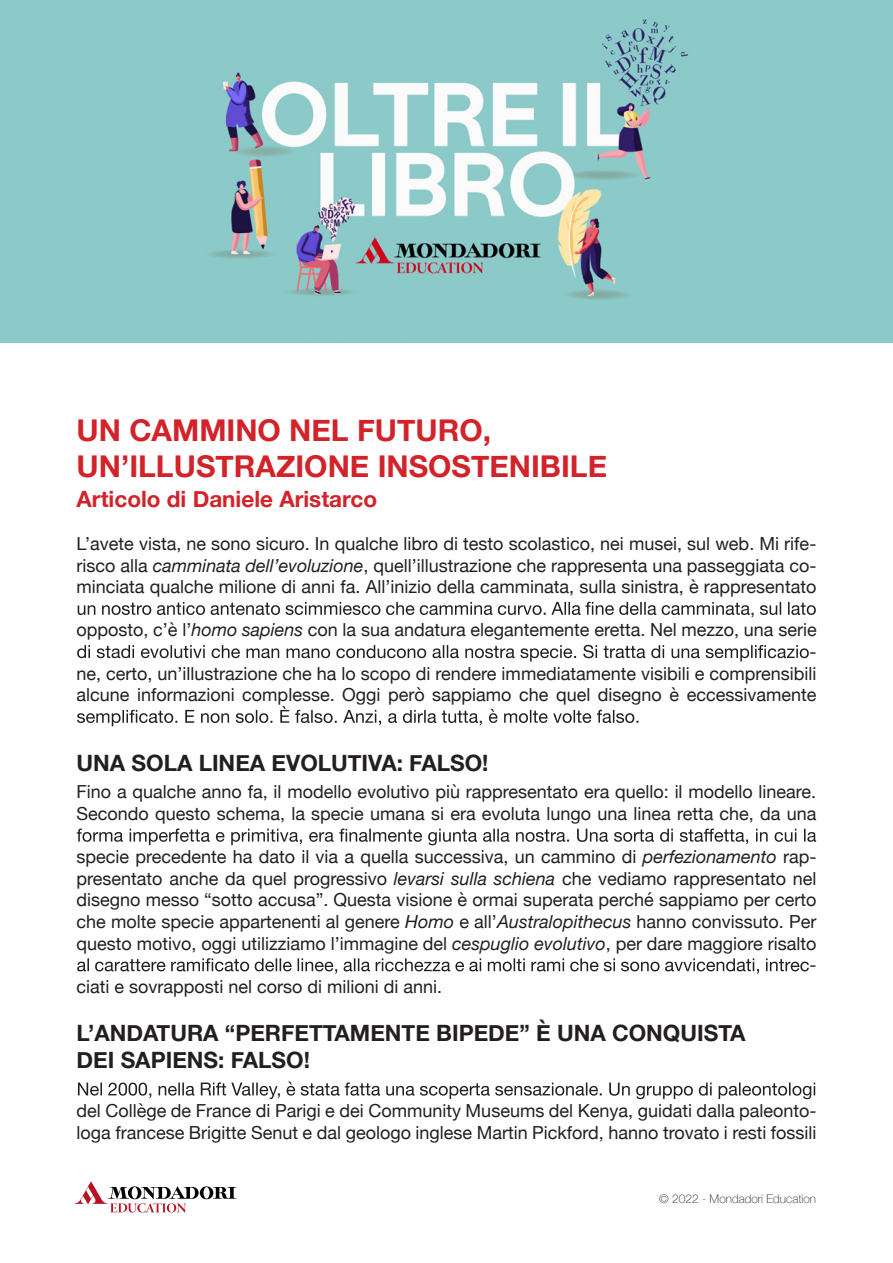
<style>
.page{position:relative;width:893px;height:1263px;background:#fff}
.page>*{position:absolute;margin:0;border:0;box-sizing:border-box;transform-origin:0 0}
.t1{font:700 30px/36px "Helvetica Neue";color:#d2232a}
.t2{font:700 22.5px/27px "Helvetica Neue";color:#231f20}
.t3{font:700 22.5px "Helvetica Neue";color:#d2232a}
.t4{font:18px/21.6px "Helvetica Neue";color:#231f20}
.t5{font:100 12px "Helvetica Neue";color:#231f20}
.s1{font-style:italic}
</style>
<div class="page">
<svg style="left:74px;top:1181px;width:162px;height:31px"></svg>
<img style="left:0;top:0;width:893px;height:342px">
<svg style="left:78px;top:602px;width:738px;height:15px"></svg>
<svg style="left:77px;top:645px;width:732px;height:16px"></svg>
<svg style="left:77px;top:706px;width:561px;height:20px"></svg>
<svg style="left:77px;top:828px;width:739px;height:17px"></svg>
<svg style="left:77px;top:958px;width:732px;height:16px"></svg>
<svg style="left:78px;top:1081px;width:737px;height:18px"></svg>
<h1 class="t1" style="left:77px;top:413px;width:532px">UN CAMMINO NEL FUTURO,<br>UN’ILLUSTRAZIONE INSOSTENIBILE</h1>
<p class="t3" style="left:77px;top:481px;width:302px">Articolo di Daniele Aristarco</p>
<p class="t4" style="left:77px;top:534px;width:741px;text-align:justify">L’avete vista, ne sono sicuro. In qualche libro di testo scolastico, nei musei, sul web. Mi rife&shy;risco alla <span class="s1">camminata dell’evoluzione</span>, quell’illustrazione che rappresenta una passeggiata co&shy;minciata qualche milione di anni fa. All’inizio della camminata, sulla sinistra, è rappresentato</p>
<p class="t4" style="left:77px;top:620px;width:742px;text-align:right">opposto, c’è l’<span class="s1">homo sapiens</span> con la sua andatura elegantemente eretta. Nel mezzo, una serie -<br>ne, certo, un’illustrazione che ha lo scopo di rendere immediatamente visibili e comprensibili alcune informazioni complesse. Oggi però sappiamo che quel disegno è eccessivamente</p>
<p class="t2" style="left:77px;top:750px;width:413px">UNA SOLA LINEA EVOLUTIVA: FALSO!</p>
<p class="t4" style="left:77px;top:782px;width:741px">Fino a qualche anno fa, il modello evolutivo più rappresentato era quello: il modello lineare.<br>Secondo questo schema, la specie umana si era evoluta lungo una linea retta che, da una</p>
<p class="t4" style="left:77px;top:847px;width:741px">specie precedente ha dato il via a quella successiva, un cammino di <span class="s1">perfezionamento</span> rap-</p>
<p class="t4" style="left:77px;top:869px;width:741px">presentato anche da quel progressivo <span class="s1">levarsi sulla schiena</span> che vediamo rappresentato nel</p>
<p class="t4" style="left:77px;top:890px;width:741px">disegno messo “sotto accusa”. Questa visione è ormai superata perché sappiamo per certo</p>
<p class="t4" style="left:77px;top:912px;width:741px">che molte specie appartenenti al genere <span class="s1">Homo</span> e all’<span class="s1">Australopithecus</span> hanno convissuto. Per</p>
<p class="t4" style="left:77px;top:933px;width:741px">questo motivo, oggi utilizziamo l’immagine del <span class="s1">cespuglio evolutivo</span>, per dare maggiore risalto</p>
<p class="t4" style="left:809px;top:955px;width:9px">-</p>
<p class="t4" style="left:77px;top:977px;width:367px">ciati e sovrapposti nel corso di milioni di anni.</p>
<p class="t2" style="left:77px;top:1020px;width:670px">L’ANDATURA “PERFETTAMENTE BIPEDE” È UNA CONQUISTA<br>DEI SAPIENS: FALSO!</p>
<p class="t4" style="left:77px;top:1101px;width:741px">del Collège de France di Parigi e dei Community Museums del Kenya, guidati dalla paleonto&shy;loga francese Brigitte Senut e dal geologo inglese Martin Pickford, hanno trovato i resti fossili</p>
<p class="t5" style="left:659px;top:1189px;width:159px">© 2022 - Mondadori Education</p>
</div>
